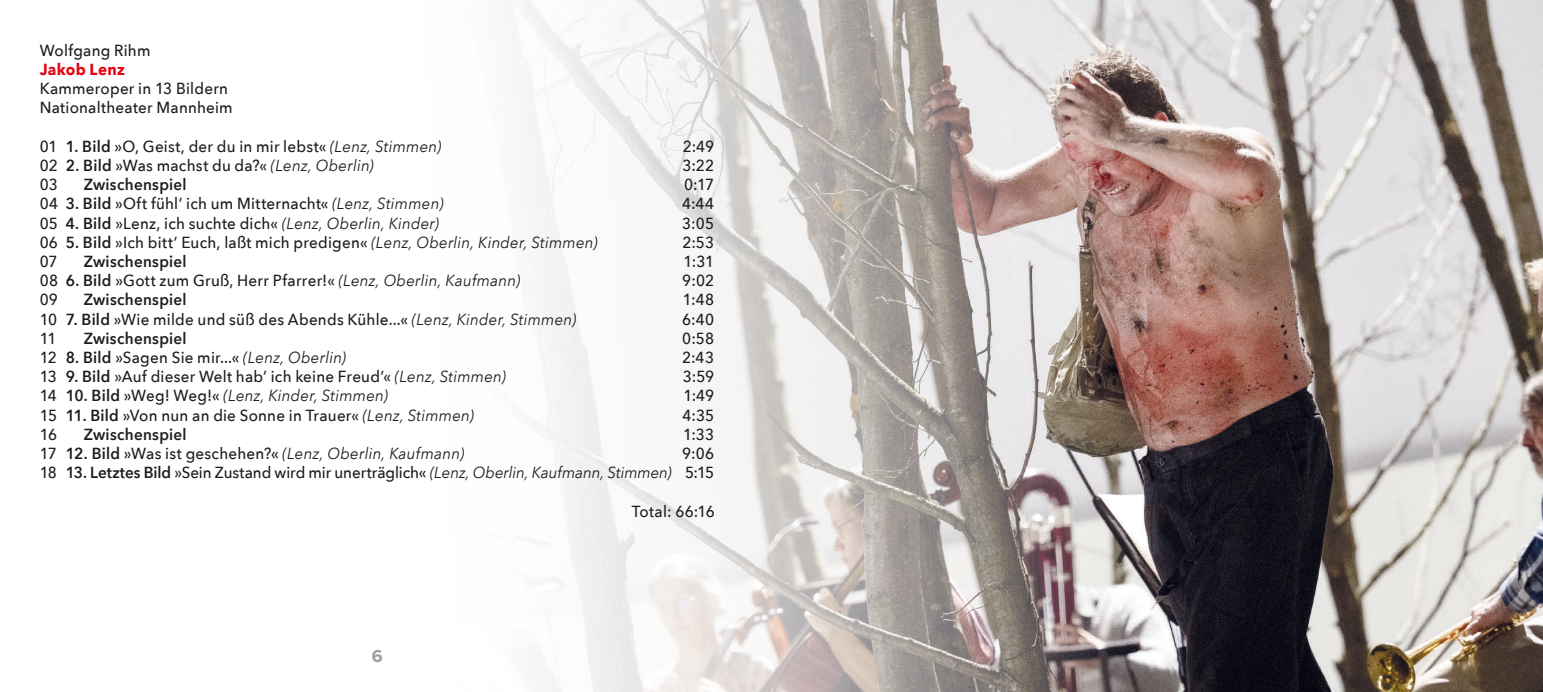
<style>
.page{position:relative;width:1543px;height:692px;background:#fff}
.page>*{position:absolute;margin:0;border:0;box-sizing:border-box;transform-origin:0 0}
.t1{font:700 18px "Proxima Nova A";color:#9d9d9d}
.t2{font:500 16px/19.2px "Avenir Next";letter-spacing:.015em;color:#1d1d1b;scale:.95 1}
.t3{font:italic 16px "Avenir Next";letter-spacing:.015em;color:#1d1d1b;scale:.95 1}
.t4{font:500 16px/19.2px "Avenir Next";letter-spacing:-.005em;color:#1d1d1b;text-align:right;scale:.95 1}
.t5{font:600 16px "Avenir Next";letter-spacing:.02em;color:#1d1d1b;scale:.95 1}
.t6{font:700 16px "Avenir Next";letter-spacing:.02em;color:#e30614;scale:.95 1}
.s1{font-weight:600}
.s2{font-weight:400;font-style:italic}
.s3{font-weight:500;font-style:normal}
.s4{font-weight:600;font-style:normal}
</style>
<div class="page">
<img style="left:519px;top:0;width:1023px;height:692px">
<p class="t2" style="left:40px;top:40px;width:118px">Wolfgang Rihm</p>
<p class="t6" style="left:40px;top:55px;width:91px">Jakob Lenz</p>
<p class="t2" style="left:40px;top:78px;width:205px">Kammeroper in 13 Bildern<br>Nationaltheater Mannheim</p>
<p class="t2" style="left:40px;top:136px;width:424px">01 <span class="s1">1. Bild</span> »O, Geist, der du in mir lebst« <span class="s2">(Lenz, Stimmen)</span></p>
<p class="t2" style="left:682px;top:136px;width:35px">2:49</p>
<p class="t2" style="left:40px;top:155px;width:353px">02 <span class="s1">2. Bild</span> »Was machst du da?« <span class="s2">(Lenz, Oberlin)</span></p>
<p class="t2" style="left:682px;top:155px;width:35px">3:22</p>
<p class="t2" style="left:40px;top:174px;width:21px">03</p>
<p class="t5" style="left:84px;top:171px;width:110px">Zwischenspiel</p>
<p class="t2" style="left:684px;top:174px;width:33px">0:17</p>
<p class="t2" style="left:40px;top:194px;width:426px">04 <span class="s1">3. Bild</span> »Oft fühl’ ich um Mitternacht« <span class="s2">(Lenz, Stimmen)</span></p>
<p class="t2" style="left:682px;top:194px;width:35px">4:44</p>
<p class="t2" style="left:40px;top:213px;width:422px">05 <span class="s1">4. Bild</span> »Lenz, ich suchte dich« <span class="s2">(Lenz, Oberlin, Kinder)</span></p>
<p class="t2" style="left:682px;top:213px;width:35px">3:05</p>
<p class="t2" style="left:40px;top:232px;width:589px">06 <span class="s1">5. Bild</span> »Ich bitt’ Euch, laßt mich predigen« <span class="s2">(Lenz, Oberlin, Kinder, Stimmen)</span></p>
<p class="t2" style="left:682px;top:232px;width:35px">2:53</p>
<p class="t2" style="left:40px;top:251px;width:20px">07</p>
<p class="t5" style="left:84px;top:248px;width:110px">Zwischenspiel</p>
<p class="t2" style="left:683px;top:251px;width:34px">1:31</p>
<p class="t2" style="left:40px;top:270px;width:507px">08 <span class="s1">6. Bild</span> »Gott zum Gruß, Herr Pfarrer!« <span class="s2">(Lenz, Oberlin, Kaufmann)</span></p>
<p class="t2" style="left:682px;top:270px;width:35px">9:02</p>
<p class="t2" style="left:40px;top:290px;width:21px">09</p>
<p class="t5" style="left:84px;top:286px;width:110px">Zwischenspiel</p>
<p class="t2" style="left:683px;top:290px;width:34px">1:48</p>
<p class="t2" style="left:40px;top:309px;width:566px">10 <span class="s1">7. Bild</span> »Wie milde und süß des Abends Kühle...« <span class="s2">(Lenz, Kinder, Stimmen)</span></p>
<p class="t2" style="left:682px;top:309px;width:35px">6:40</p>
<p class="t2" style="left:40px;top:328px;width:19px">11</p>
<p class="t5" style="left:84px;top:324px;width:110px">Zwischenspiel</p>
<p class="t2" style="left:682px;top:328px;width:35px">0:58</p>
<p class="t2" style="left:40px;top:347px;width:324px">12 <span class="s1">8. Bild</span> »Sagen Sie mir...« <span class="s2">(Lenz, Oberlin)</span></p>
<p class="t2" style="left:682px;top:347px;width:35px">2:43</p>
<p class="t2" style="left:40px;top:366px;width:492px">13 <span class="s1">9. Bild</span> »Auf dieser Welt hab’ ich keine Freud’« <span class="s2">(Lenz, Stimmen)</span></p>
<p class="t2" style="left:683px;top:366px;width:34px">3:59</p>
<p class="t3" style="left:40px;top:382px;width:368px"><span class="s3">14</span> <span class="s4">10. Bild</span> <span class="s3">»Weg! Weg!«</span> (Lenz, Kinder, Stimmen)</p>
<p class="t2" style="left:683px;top:386px;width:34px">1:49</p>
<p class="t2" style="left:40px;top:405px;width:458px">15 <span class="s1">11. Bild</span> »Von nun an die Sonne in Trauer« <span class="s2">(Lenz, Stimmen)</span></p>
<p class="t2" style="left:682px;top:405px;width:35px">4:35</p>
<p class="t2" style="left:40px;top:424px;width:20px">16</p>
<p class="t5" style="left:84px;top:420px;width:110px">Zwischenspiel</p>
<p class="t2" style="left:683px;top:424px;width:34px">1:33</p>
<p class="t3" style="left:40px;top:440px;width:448px"><span class="s3">17</span> <span class="s4">12. Bild</span> <span class="s3">»Was ist geschehen?«</span> (Lenz, Oberlin, Kaufmann)</p>
<p class="t4" style="left:40px;top:443px;width:711px">9:06<br>18 <span class="s1">13. Letztes Bild</span> »Sein Zustand wird mir unerträglich« <span class="s2">(Lenz, Oberlin, Kaufmann, Stimmen)</span> 5:15</p>
<p class="t2" style="left:631px;top:501px;width:89px">Total: 66:16</p>
<p class="t1" style="left:372px;top:646px;width:12px">6</p>
</div>
